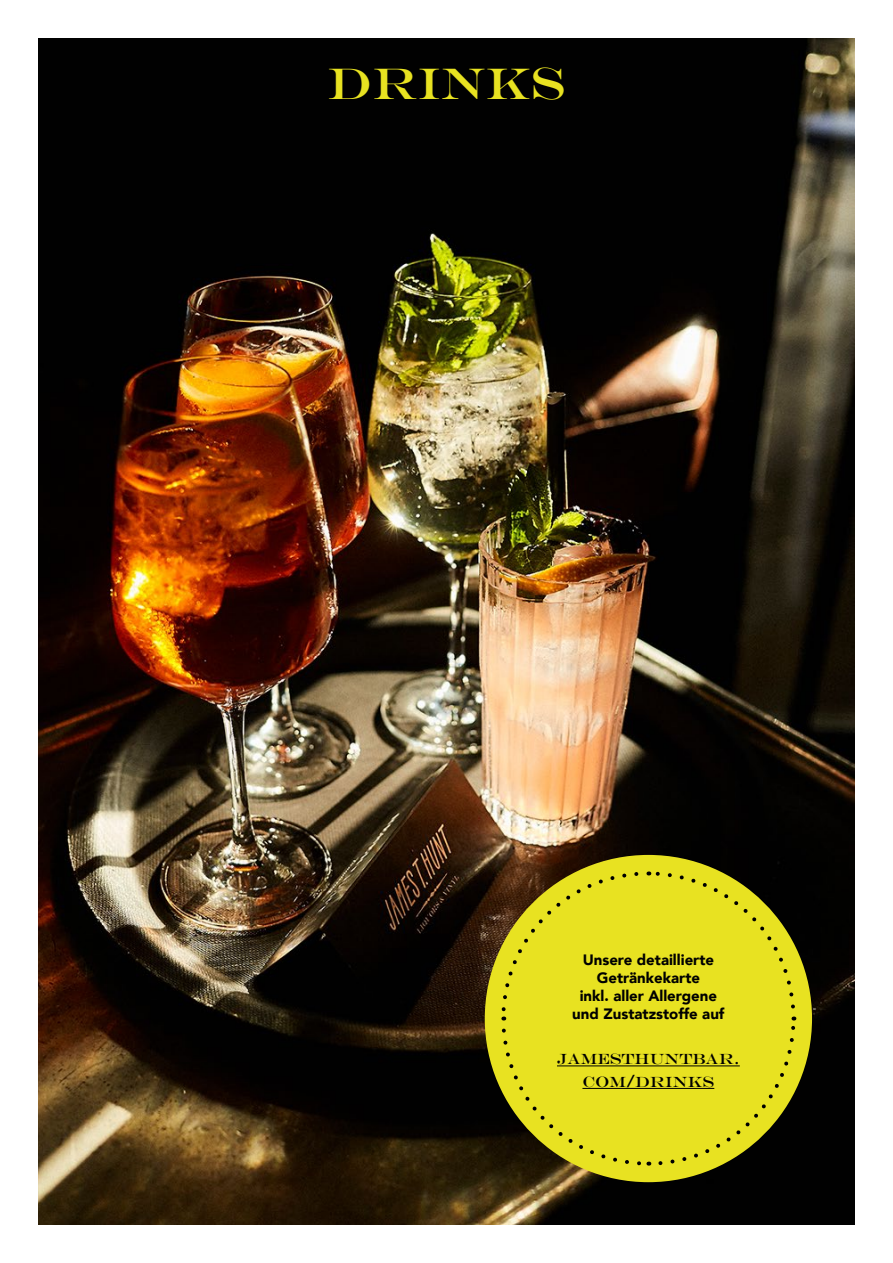
<style>
.page{position:relative;width:893px;height:1263px;background:#fff}
.page>*{position:absolute;margin:0;border:0;box-sizing:border-box;transform-origin:0 0}
.t1{font:45px "Engravers";color:#e8e221}
.t2{font:900 15px/18px "Avenir";color:#000;text-align:center}
.t3{font:15px/22.5px "Engravers";color:#000;text-align:center}
</style>
<div class="page">
<img style="left:38px;top:38px;width:817px;height:1187px">
<div style="left:485px;top:855px;width:327px;height:327px;background:#e8e221;border-radius:50%"></div>
<svg style="left:499px;top:869px;width:298px;height:298px"></svg>
<hr style="left:557px;top:1065px;width:183px;height:1px;background:#000">
<hr style="left:582px;top:1088px;width:132px;height:1px;background:#000">
<h1 class="t1" style="left:328px;top:57px;width:239px">DRINKS</h1>
<p class="t2" style="left:572px;top:950px;width:154px">Unsere detaillierte<br>Getränkekarte<br>inkl. aller Allergene und Zustatzstoffe auf</p>
<p class="t3" style="left:557px;top:1048px;width:184px">JAMESTHUNTBAR.<br>COM/DRINKS</p>
</div>
